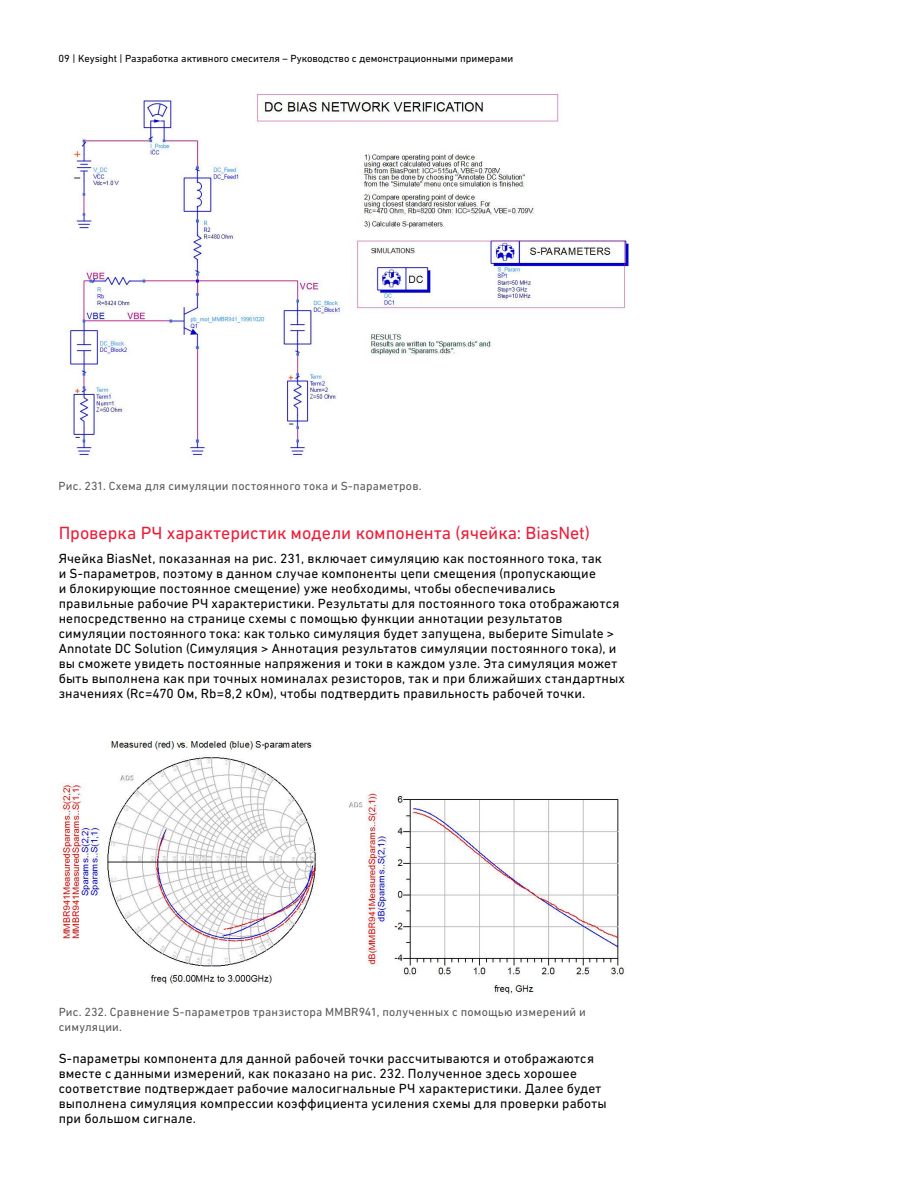
<style>
.page{position:relative;width:918px;height:1188px;background:#fff}
.page>*{position:absolute;margin:0;border:0;box-sizing:border-box;transform-origin:0 0}
.t1{font:18px "DIN Next CYR";color:#ed1b37}
.t2{font:13.5px/15px "DIN Next CYR";letter-spacing:.015em;color:#000}
.t3{font:12px/15px "DIN Next CYR";letter-spacing:.02em;color:#58595b}
.t4{font:10.5px "DIN Next CYR";color:#000}
</style>
<div class="page">
<img style="left:65px;top:91px;width:565px;height:366px">
<img style="left:59px;top:741px;width:567px;height:254px">
<p class="t4" style="left:59px;top:52px;width:456px">09 | Keysight | Разработка активного смесителя – Руководство с демонстрационными примерами</p>
<p class="t3" style="left:59px;top:478px;width:365px">Рис. 231. Схема для симуляции постоянного тока и S-параметров.</p>
<h1 class="t1" style="left:59px;top:523px;width:533px">Проверка РЧ характеристик модели компонента (ячейка: BiasNet)</h1>
<p class="t2" style="left:59px;top:551px;width:568px">Ячейка BiasNet, показанная на рис. 231, включает симуляцию как постоянного тока, так<br>и S-параметров, поэтому в данном случае компоненты цепи смещения (пропускающие<br>и блокирующие постоянное смещение) уже необходимы, чтобы обеспечивались правильные рабочие РЧ характеристики. Результаты для постоянного тока отображаются непосредственно на странице схемы с помощью функции аннотации результатов симуляции постоянного тока: как только симуляция будет запущена, выберите Simulate &gt; Annotate DC Solution (Симуляция &gt; Аннотация результатов симуляции постоянного тока), и вы сможете увидеть постоянные напряжения и токи в каждом узле. Эта симуляция может быть выполнена как при точных номиналах резисторов, так и при ближайших стандартных значениях (Rc=470 Ом, Rb=8,2 кОм), чтобы подтвердить правильность рабочей точки.</p>
<p class="t3" style="left:59px;top:1004px;width:529px">Рис. 232. Сравнение S-параметров транзистора MMBR941, полученных с помощью измерений и симуляции.</p>
<p class="t2" style="left:59px;top:1050px;width:550px">S-параметры компонента для данной рабочей точки рассчитываются и отображаются вместе с данными измерений, как показано на рис. 232. Полученное здесь хорошее соответствие подтверждает рабочие малосигнальные РЧ характеристики. Далее будет выполнена симуляция компрессии коэффициента усиления схемы для проверки работы при большом сигнале.</p>
</div>
